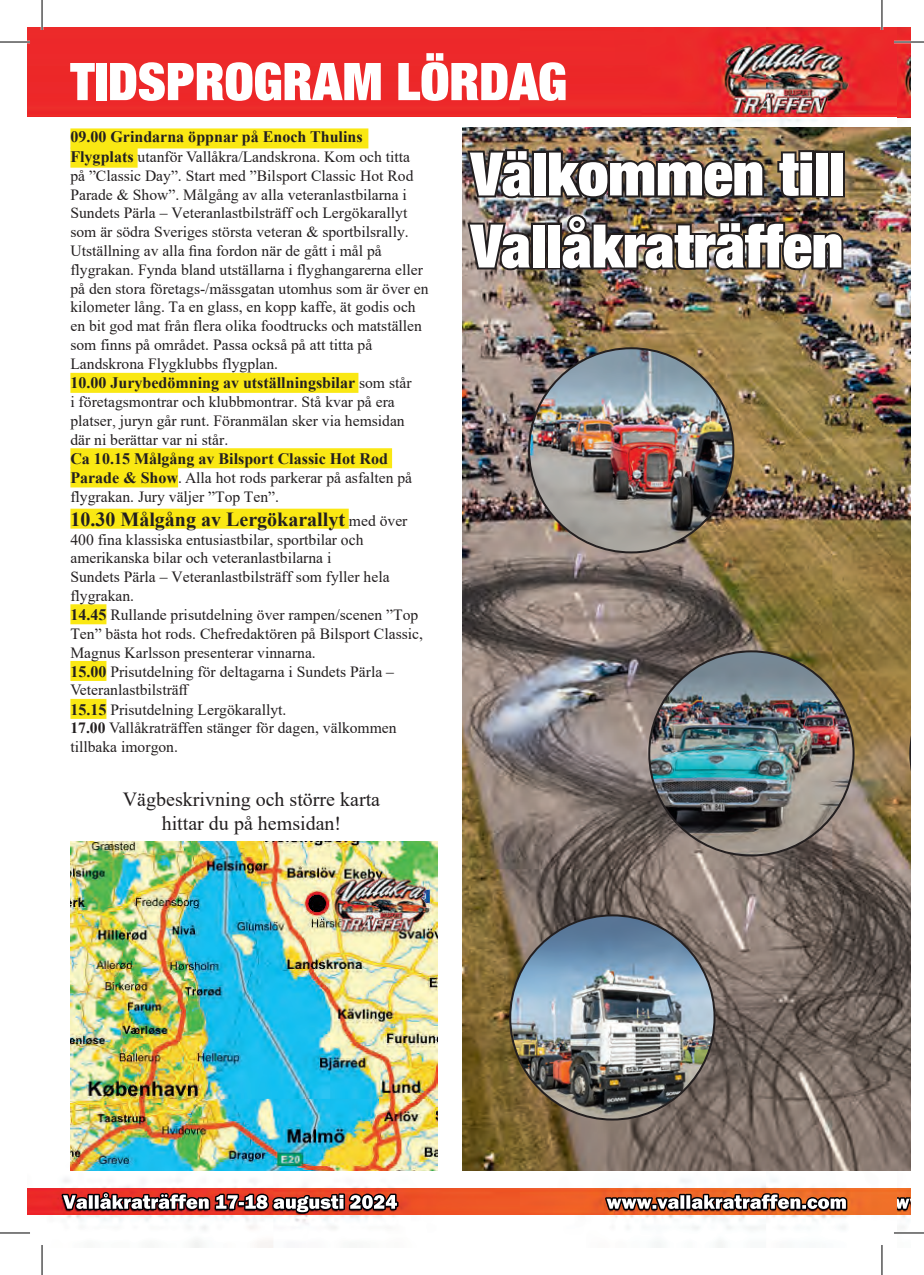
<style>
.page{position:relative;width:924px;height:1275px;background:#fff}
.page>*{position:absolute;margin:0;border:0;box-sizing:border-box;transform-origin:0 0}
.t1{font:900 condensed 60px/72px "Helvetica Neue LT Std";color:#fff}
.t2{font:900 condensed 52px "Helvetica Neue LT Std";color:#fff}
.t3{font:20px/24px "Times New Roman";color:#231f20;text-align:center}
.t4{font:700 20px "Times New Roman";color:#231f20}
.t5{font:700 16px "Times New Roman";color:#231f20}
.t6{font:15.6px/18.8px "Times New Roman";color:#231f20}
.s1{font-weight:700;font-size:16px}
.s2{font-weight:400;font-size:15.6px}
.s3{font-weight:700}
</style>
<div class="page">
<img style="left:895px;top:28px;width:14px;height:89px">
<img style="left:895px;top:1189px;width:14px;height:25px">
<img style="left:895px;top:1197px;width:14px;height:13px">
<img style="left:28px;top:116px;width:867px;height:1131px">
<img style="left:28px;top:28px;width:867px;height:88px">
<img style="left:28px;top:1189px;width:867px;height:25px">
<img style="left:61px;top:1193px;width:138px;height:17px">
<img style="left:462px;top:128px;width:447px;height:1042px">
<img style="left:649px;top:651px;width:204px;height:204px;border-radius:102px">
<img style="left:529px;top:348px;width:204px;height:204px">
<img style="left:510px;top:915px;width:204px;height:204px;border-radius:102px">
<img style="left:464px;top:147px;width:73px;height:53px">
<div style="left:531px;top:151px;width:16px;height:46px;border:4px solid #231f20"></div>
<img style="left:544px;top:149px;width:222px;height:51px">
<svg style="left:775px;top:148px;width:40px;height:52px;background:#665641"></svg>
<div style="left:813px;top:151px;width:16px;height:46px;border:4px solid #231f20"></div>
<div style="left:829px;top:151px;width:15px;height:46px;border:4px solid #231f20"></div>
<img style="left:464px;top:221px;width:72px;height:51px">
<div style="left:530px;top:223px;width:16px;height:46px;border:4px solid #231f20"></div>
<div style="left:546px;top:223px;width:15px;height:46px;border:4px solid #231f20"></div>
<img style="left:558px;top:213px;width:287px;height:59px">
<img style="left:70px;top:841px;width:367px;height:329px">
<img style="left:909px;top:651px;width:1px;height:204px">
<svg style="left:908px;top:650px;width:1px;height:206px"></svg>
<div style="left:70px;top:129px;width:298px;height:19px;background:#fae813"></div>
<div style="left:70px;top:148px;width:67px;height:20px;background:#fae813"></div>
<div style="left:70px;top:373px;width:288px;height:20px;background:#fae813"></div>
<div style="left:70px;top:448px;width:322px;height:20px;background:#fae813"></div>
<div style="left:70px;top:467px;width:108px;height:20px;background:#fae813"></div>
<div style="left:70px;top:509px;width:278px;height:19px;background:#fae813"></div>
<div style="left:70px;top:604px;width:36px;height:20px;background:#fae813"></div>
<div style="left:70px;top:661px;width:36px;height:20px;background:#fae813"></div>
<div style="left:70px;top:699px;width:36px;height:20px;background:#fae813"></div>
<hr style="left:0;top:41px;width:30px;height:2px;background:#fff">
<hr style="left:893px;top:41px;width:30px;height:2px;background:#fff">
<hr style="left:0;top:1231px;width:30px;height:3px;background:#fff">
<hr style="left:893px;top:1231px;width:30px;height:3px;background:#fff">
<hr style="left:41px;top:0;width:2px;height:30px;background:#fff">
<hr style="left:41px;top:1245px;width:2px;height:30px;background:#fff">
<hr style="left:880px;top:0;width:2px;height:30px;background:#fff">
<hr style="left:880px;top:1245px;width:2px;height:30px;background:#fff">
<hr style="left:0;top:42px;width:30px;height:1px;background:#000">
<hr style="left:893px;top:42px;width:30px;height:1px;background:#000">
<hr style="left:0;top:1232px;width:30px;height:1px;background:#000">
<hr style="left:893px;top:1232px;width:30px;height:1px;background:#000">
<hr style="left:42px;top:0;width:1px;height:30px;background:#000">
<hr style="left:42px;top:1245px;width:1px;height:30px;background:#000">
<hr style="left:881px;top:0;width:1px;height:30px;background:#000">
<hr style="left:881px;top:1245px;width:1px;height:30px;background:#000">
<p class="t2" style="left:70px;top:48px;width:498px">TIDSPROGRAM LÖRDAG</p>
<p class="t5" style="left:70px;top:126px;width:293px">09.00 Grindarna öppnar på Enoch Thulins</p>
<p class="t6" style="left:70px;top:147px;width:359px"><span class="s1">Flygplats</span> utanför Vallåkra/Landskrona. Kom och titta på ”Classic Day”. Start med ”Bilsport Classic Hot Rod Parade &amp; Show”. Målgång av alla veteranlastbilarna i Sundets Pärla – Veteranlastbilsträff och Lergökarallyt som är södra Sveriges största veteran &amp; sportbilsrally.<br>Utställning av alla fina fordon när de gått i mål på flygrakan. Fynda bland utställarna i flyghangarerna eller på den stora företags-/mässgatan utomhus som är över en kilometer lång. Ta en glass, en kopp kaffe, ät godis och en bit god mat från flera olika foodtrucks och matställen som finns på området. Passa också på att titta på Landskrona Flygklubbs flygplan.</p>
<p class="t5" style="left:70px;top:371px;width:342px">10.00 Jurybedömning av utställningsbilar <span class="s2">som står</span></p>
<p class="t6" style="left:70px;top:392px;width:336px">i företagsmontrar och klubbmontrar. Stå kvar på era platser, juryn går runt. Föranmälan sker via hemsidan där ni berättar var ni står.</p>
<p class="t5" style="left:70px;top:447px;width:319px">Ca 10.15 Målgång av Bilsport Classic Hot Rod</p>
<p class="t6" style="left:70px;top:468px;width:343px"><span class="s1">Parade &amp; Show</span>. Alla hot rods parkerar på asfalten på flygrakan. Jury väljer ”Top Ten”.</p>
<p class="t4" style="left:70px;top:505px;width:338px">10.30 Målgång av Lergökarallyt <span class="s2">med över</span></p>
<p class="t6" style="left:70px;top:529px;width:354px">400 fina klassiska entusiastbilar, sportbilar och amerikanska bilar och veteranlastbilarna i<br>Sundets Pärla – Veteranlastbilsträff som fyller hela flygrakan.<br><span class="s1">14.45</span> Rullande prisutdelning över rampen/scenen ”Top Ten” bästa hot rods. Chefredaktören på Bilsport Classic, Magnus Karlsson presenterar vinnarna.<br><span class="s1">15.00</span> Prisutdelning för deltagarna i Sundets Pärla – Veteranlastbilsträff<br><span class="s1">15.15</span> Prisutdelning Lergökarallyt.<br><span class="s3">17.00</span> Vallåkraträffen stänger för dagen, välkommen tillbaka imorgon.</p>
<p class="t3" style="left:123px;top:787px;width:259px">Vägbeskrivning och större karta hittar du på hemsidan!</p>
<p class="t1" style="left:470px;top:137px;width:376px">Välkommen till<br>Vallåkraträffen</p>
</div>
